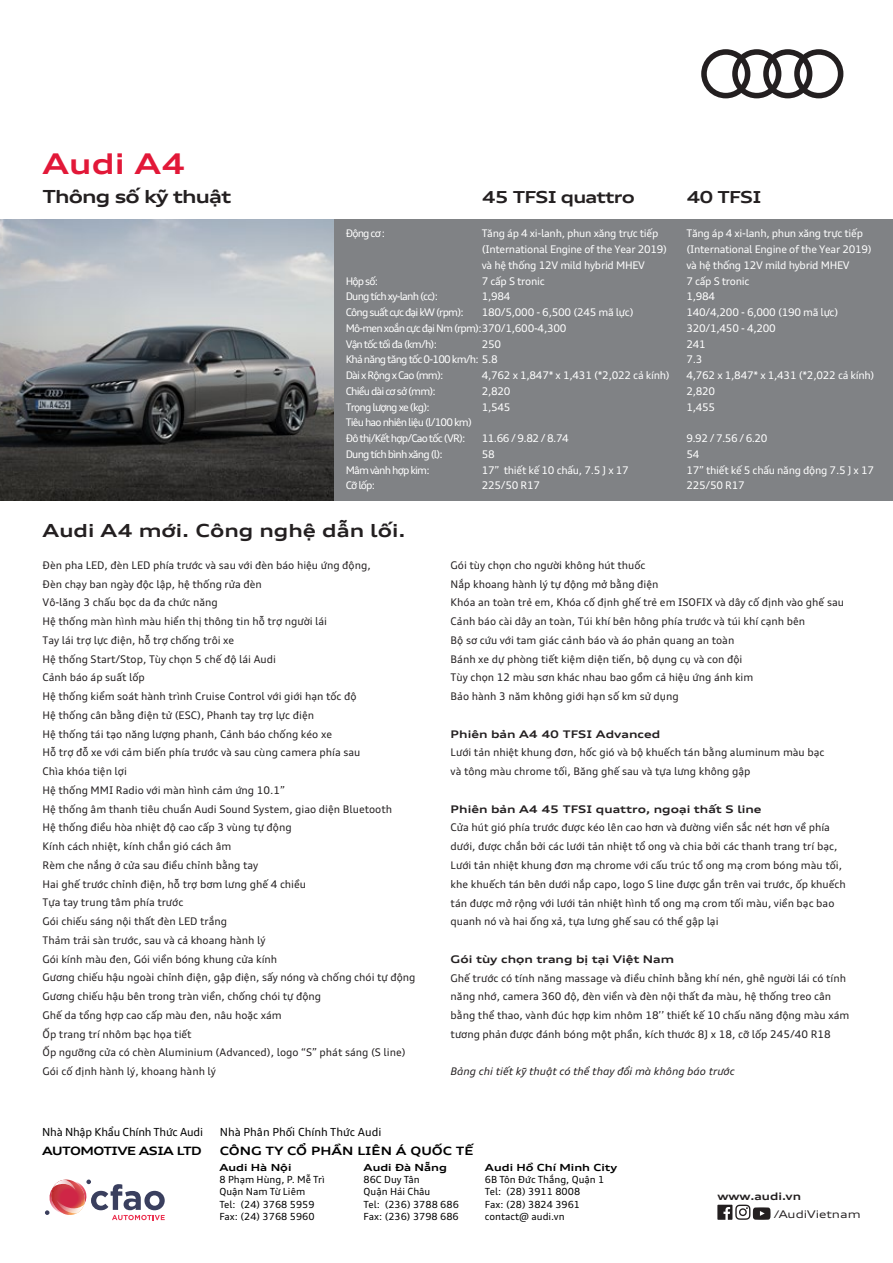
<style>
.page{position:relative;width:893px;height:1263px;background:#fff}
.page>*{position:absolute;margin:0;border:0;box-sizing:border-box;transform-origin:0 0}
.t1{font:700 expanded 28.5px "Audi Type VN";color:#e21838}
.t2{font:700 expanded 18px "Audi Type VN";color:#231f20}
.t3{font:700 expanded 18px "Audi Type VN";letter-spacing:-.05em;color:#231f20}
.t4{font:700 expanded 16.5px "Audi Type VN";letter-spacing:-.05em;color:#231f20}
.t5{font:700 expanded 11.55px "Audi Type VN";color:#000}
.t6{font:700 expanded 11.55px "Audi Type VN";letter-spacing:-.05em;color:#000}
.t7{font:11.1px "Audi Type VN";letter-spacing:-.01em;color:#000}
.t8{font:10.5px/18.8px "Audi Type VN";color:#231f20}
.t9{font:10.5px/15.8px "Audi Type VN";letter-spacing:-.025em;color:#fff}
.t10{font:10.5px/15.8px "Audi Type VN";letter-spacing:-.075em;color:#fff}
.t11{font:700 expanded 10.5px "Audi Type VN";color:#231f20}
.t12{font:italic 10.5px "Audi Type VN";color:#231f20}
.t13{font:expanded 10.5px "Audi Type VN";color:#231f20}
.t14{font:700 expanded 10.35px "Audi Type VN";color:#231f20}
.t15{font:9.75px/12.3px "Audi Type VN";color:#000}
.t16{font:700 expanded 9.75px "Audi Type VN";color:#000}
</style>
<div class="page">
<div style="left:0;top:219px;width:893px;height:282px;background:#808285"></div>
<svg style="left:701px;top:49px;width:142px;height:49px"></svg>
<img style="left:0;top:219px;width:334px;height:282px">
<svg style="left:717px;top:1204px;width:53px;height:16px"></svg>
<svg style="left:45px;top:1179px;width:120px;height:41px"></svg>
<h1 class="t1" style="left:43px;top:141px;width:144px">Audi A4</h1>
<h2 class="t3" style="left:43px;top:182px;width:190px">Thông số kỹ thuật</h2>
<h3 class="t4" style="left:482px;top:184px;width:155px">45 TFSI quattro</h3>
<p class="t9" style="left:482px;top:225px;width:187px">Tăng áp 4 xi-lanh, phun xăng trực tiếp (International Engine of the Year 2019) và hệ thống 12V mild hybrid MHEV<br>7 cấp S tronic<br>1,984<br>180/5,000 - 6,500 (245 mã lực)</p>
<p class="t9" style="left:482px;top:335px;width:21px">250</p>
<p class="t9" style="left:482px;top:367px;width:190px">4,762 x 1,847* x 1,431 (*2,022 cả kính)<br>2,820<br>1,545</p>
<p class="t9" style="left:482px;top:430px;width:149px">11.66 / 9.82 / 8.74<br>58<br>17” thiết kế 10 chấu, 7.5 J x 17<br>225/50 R17</p>
<p class="t9" style="left:346px;top:225px;width:41px">Động cơ :</p>
<p class="t10" style="left:346px;top:272px;width:222px">Hộp số:<br>Dung tích xy-lanh (cc):<br>Công suất cực đại kW (rpm):<br>Mô-men xoắn cực đại Nm (rpm):370/1,600-4,300<br>Vận tốc tối đa (km/h):<br>Khả năng tăng tốc 0-100 km/h: 5.8<br>Dài x Rộng x Cao (mm):<br>Chiều dài cơ sở (mm):<br>Trọng lượng xe (kg):<br>Tiêu hao nhiên liệu (l/100 km)<br>Đô thị/Kết hợp/Cao tốc (VR):<br>Dung tích bình xăng (l):<br>Mâm vành hợp kim:<br>Cỡ lốp:</p>
<h2 class="t2" style="left:43px;top:517px;width:365px">Audi A4 mới. Công nghệ dẫn lối.</h2>
<h3 class="t4" style="left:686px;top:184px;width:77px">40 TFSI</h3>
<p class="t9" style="left:686px;top:225px;width:190px">Tăng áp 4 xi-lanh, phun xăng trực tiếp (International Engine of the Year 2019) và hệ thống 12V mild hybrid MHEV<br>7 cấp S tronic<br>1,984<br>140/4,200 - 6,000 (190 mã lực)<br>320/1,450 - 4,200<br>241<br>7.3<br>4,762 x 1,847* x 1,431 (*2,022 cả kính)<br>2,820<br>1,455</p>
<p class="t9" style="left:686px;top:430px;width:189px">9.92 / 7.56 / 6.20<br>54<br>17” thiết kế 5 chấu năng động 7.5 J x 17<br>225/50 R17</p>
<p class="t8" style="left:43px;top:555px;width:374px">Đèn pha LED, đèn LED phía trước và sau với đèn báo hiệu ứng động,<br>Đèn chạy ban ngày độc lập, hệ thống rửa đèn<br>Vô-lăng 3 chấu bọc da đa chức năng<br>Hệ thống màn hình màu hiển thị thông tin hỗ trợ người lái<br>Tay lái trợ lực điện, hỗ trợ chống trôi xe<br>Hệ thống Start/Stop, Tùy chọn 5 chế độ lái Audi<br>Cảnh báo áp suất lốp<br>Hệ thống kiểm soát hành trình Cruise Control với giới hạn tốc độ<br>Hệ thống cân bằng điện tử (ESC), Phanh tay trợ lực điện<br>Hệ thống tái tạo năng lượng phanh, Cảnh báo chống kéo xe<br>Hỗ trợ đỗ xe với cảm biến phía trước và sau cùng camera phía sau<br>Chìa khóa tiện lợi<br>Hệ thống MMI Radio với màn hình cảm ứng 10.1”<br>Hệ thống âm thanh tiêu chuẩn Audi Sound System, giao diện Bluetooth<br>Hệ thống điều hòa nhiệt độ cao cấp 3 vùng tự động<br>Kính cách nhiệt, kính chắn gió cách âm<br>Rèm che nắng ở cửa sau điều chỉnh bằng tay<br>Hai ghế trước chỉnh điện, hỗ trợ bơm lưng ghế 4 chiều<br>Tựa tay trung tâm phía trước<br>Gói chiếu sáng nội thất đèn LED trắng<br>Thảm trải sàn trước, sau và cả khoang hành lý<br>Gói kính màu đen, Gói viền bóng khung cửa kính<br>Gương chiếu hậu ngoài chỉnh điện, gập điện, sấy nóng và chống chói tự động Gương chiếu hậu bên trong tràn viền, chống chói tự động<br>Ghế da tổng hợp cao cấp màu đen, nâu hoặc xám<br>Ốp trang trí nhôm bạc họa tiết<br>Ốp ngưỡng cửa có chèn Aluminium (Advanced), logo “S” phát sáng (S line)<br>Gói cố định hành lý, khoang hành lý</p>
<p class="t8" style="left:451px;top:555px;width:395px">Gói tùy chọn cho người không hút thuốc<br>Nắp khoang hành lý tự động mở bằng điện<br>Khóa an toàn trẻ em, Khóa cố định ghế trẻ em ISOFIX và dây cố định vào ghế sau Cảnh báo cài dây an toàn, Túi khí bên hông phía trước và túi khí cạnh bên<br>Bộ sơ cứu với tam giác cảnh báo và áo phản quang an toàn<br>Bánh xe dự phòng tiết kiệm diện tiến, bộ dụng cụ và con đội<br>Tùy chọn 12 màu sơn khác nhau bao gồm cả hiệu ứng ánh kim<br>Bảo hành 3 năm không giới hạn số km sử dụng</p>
<p class="t11" style="left:451px;top:726px;width:211px">Phiên bản A4 40 TFSI Advanced</p>
<p class="t8" style="left:451px;top:743px;width:375px">Lưới tản nhiệt khung đơn, hốc gió và bộ khuếch tán bằng aluminum màu bạc và tông màu chrome tối, Băng ghế sau và tựa lưng không gập</p>
<p class="t11" style="left:451px;top:801px;width:312px">Phiên bản A4 45 TFSI quattro, ngoại thất S line</p>
<p class="t8" style="left:451px;top:818px;width:397px">Cửa hút gió phía trước được kéo lên cao hơn và đường viền sắc nét hơn về phía dưới, được chắn bởi các lưới tản nhiệt tổ ong và chia bởi các thanh trang trí bạc, Lưới tản nhiệt khung đơn mạ chrome với cấu trúc tổ ong mạ crom bóng màu tối, khe khuếch tán bên dưới nắp capo, logo S line được gắn trên vai trước, ốp khuếch tán được mở rộng với lưới tản nhiệt hình tổ ong mạ crom tối màu, viền bạc bao quanh nó và hai ống xả, tựa lưng ghế sau có thể gập lại</p>
<p class="t11" style="left:451px;top:951px;width:225px">Gói tùy chọn trang bị tại Việt Nam</p>
<p class="t8" style="left:451px;top:968px;width:400px">Ghế trước có tính năng massage và điều chỉnh bằng khí nén, ghê người lái có tính năng nhớ, camera 360 độ, đèn viền và đèn nội thất đa màu, hệ thống treo cân bằng thể thao, vành đúc hợp kim nhôm 18’’ thiết kế 10 chấu năng động màu xám tương phản được đánh bóng một phần, kích thước 8J x 18, cỡ lốp 245/40 R18</p>
<p class="t12" style="left:451px;top:1064px;width:286px">Bảng chi tiết kỹ thuật có thể thay đổi mà không báo trước</p>
<p class="t7" style="left:42px;top:1124px;width:162px">Nhà Nhập Khẩu Chính Thức Audi</p>
<p class="t7" style="left:220px;top:1124px;width:163px">Nhà Phân Phối Chính Thức Audi</p>
<p class="t16" style="left:219px;top:1159px;width:74px">Audi Hà Nội</p>
<p class="t15" style="left:219px;top:1173px;width:107px">8 Phạm Hùng, P. Mễ Trì<br>Quận Nam Từ Liêm<br>Tel: (24) 3768 5959<br>Fax: (24) 3768 5960</p>
<p class="t6" style="left:42px;top:1142px;width:161px">AUTOMOTIVE ASIA LTD</p>
<p class="t5" style="left:220px;top:1142px;width:255px">CÔNG TY CỔ PHẦN LIÊN Á QUỐC TẾ</p>
<p class="t16" style="left:364px;top:1159px;width:85px">Audi Đà Nẵng</p>
<p class="t15" style="left:364px;top:1173px;width:97px">86C Duy Tân<br>Quận Hải Châu<br>Tel: (236) 3788 686<br>Fax: (236) 3798 686</p>
<p class="t16" style="left:485px;top:1159px;width:134px">Audi Hồ Chí Minh City</p>
<p class="t15" style="left:485px;top:1173px;width:121px">6B Tôn Đức Thắng, Quận 1<br>Tel: (28) 3911 8008<br>Fax: (28) 3824 3961 contact@ audi.vn</p>
<p class="t14" style="left:717px;top:1188px;width:85px">www.audi.vn</p>
<p class="t13" style="left:774px;top:1207px;width:88px">/AudiVietnam</p>
</div>
